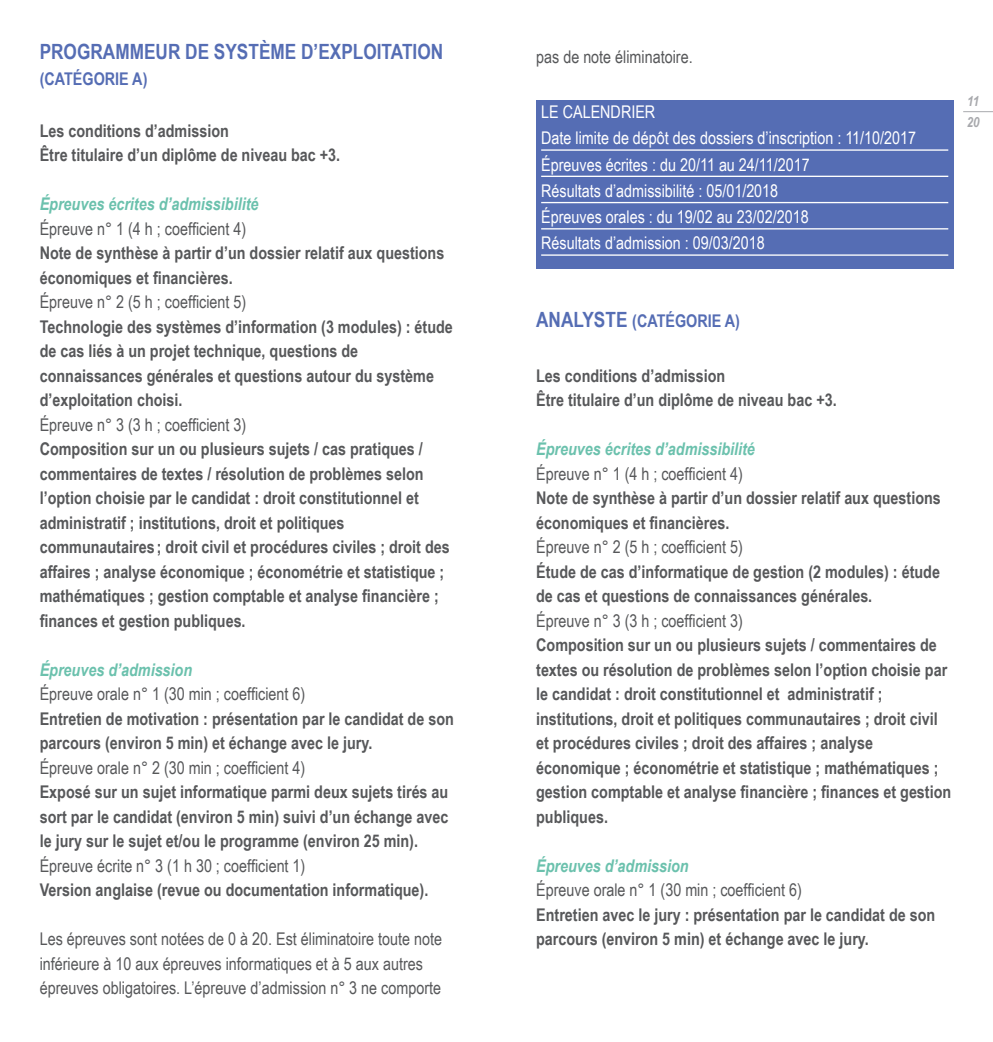
<style>
.page{position:relative;width:993px;height:1042px;background:#fff}
.page>*{position:absolute;margin:0;border:0;box-sizing:border-box;transform-origin:0 0}
.TITRE_ARIAL_B12{font:700 21px "Arial Narrow";color:#556db4}
.cdt{font:700 17.5px/24.5px "Arial Narrow";color:#57585a}
.cdt-2{font:17.5px/24.5px "Arial Narrow";color:#57585a}
.tableau_texte_blanc{font:17.5px "Arial Narrow";color:#fff}
.SOUS_TITRE_BOLD_ITA{font:italic 700 17.5px "Arial Narrow";color:#6bc1ad}
.TITRE_ARIAL_B12-2{font:700 17.5px "Arial Narrow";color:#556db4}
.cdt-3{font:italic 700 17.5px "Arial Narrow";color:#6bc1ad}
.titre_tableau{font:17.5px "Arial Narrow";color:#fff}
.cdt-4{font:italic 700 14px "Arial Narrow";color:#a8a9ad}
.s1{font-size:21px}
</style>
<div class="page">
<div style="left:536px;top:100px;width:416px;height:169px;background:#556db4"></div>
<hr style="left:541px;top:149px;width:406px;height:2px;background:#fff">
<hr style="left:541px;top:176px;width:406px;height:1px;background:#fff">
<hr style="left:541px;top:202px;width:406px;height:1px;background:#fff">
<hr style="left:541px;top:228px;width:406px;height:1px;background:#fff">
<hr style="left:541px;top:254px;width:406px;height:2px;background:#fff">
<hr style="left:962px;top:111px;width:30px;height:1px;background:#a8a9ad">
<p class="TITRE_ARIAL_B12" style="left:40px;top:36px;width:405px">PROGRAMMEUR DE SYSTÈME D’EXPLOITATION</p>
<p class="TITRE_ARIAL_B12-2" style="left:40px;top:65px;width:109px">(CATÉGORIE A)</p>
<p class="cdt" style="left:40px;top:117px;width:190px">Les conditions d’admission</p>
<p class="cdt" style="left:40px;top:142px;width:302px">Être titulaire d’un diplôme de niveau bac +3.</p>
<p class="SOUS_TITRE_BOLD_ITA" style="left:40px;top:191px;width:220px">Épreuves écrites d’admissibilité</p>
<p class="cdt-2" style="left:40px;top:215px;width:208px">Épreuve n° 1 (4 h ; coefficient 4)</p>
<p class="cdt" style="left:40px;top:240px;width:406px">Note de synthèse à partir d’un dossier relatif aux questions économiques et financières.</p>
<p class="cdt-2" style="left:40px;top:289px;width:208px">Épreuve n° 2 (5 h ; coefficient 5)</p>
<p class="cdt" style="left:40px;top:313px;width:414px">Technologie des systèmes d’information (3 modules) : étude de cas liés à un projet technique, questions de connaissances générales et questions autour du système d’exploitation choisi.</p>
<p class="cdt-2" style="left:40px;top:411px;width:208px">Épreuve n° 3 (3 h ; coefficient 3)</p>
<p class="cdt" style="left:40px;top:436px;width:411px">Composition sur un ou plusieurs sujets / cas pratiques / commentaires de textes / résolution de problèmes selon l’option choisie par le candidat : droit constitutionnel et administratif ; institutions, droit et politiques communautaires ; droit civil et procédures civiles ; droit des affaires ; analyse économique ; économétrie et statistique ; mathématiques ; gestion comptable et analyse financière ; finances et gestion publiques.</p>
<p class="SOUS_TITRE_BOLD_ITA" style="left:40px;top:656px;width:154px">Épreuves d’admission</p>
<p class="cdt-2" style="left:40px;top:681px;width:267px">Épreuve orale n° 1 (30 min ; coefficient 6)</p>
<p class="cdt" style="left:40px;top:705px;width:415px">Entretien de motivation : présentation par le candidat de son parcours (environ 5 min) et échange avec le jury.</p>
<p class="cdt-2" style="left:40px;top:754px;width:267px">Épreuve orale n° 2 (30 min ; coefficient 4)</p>
<p class="cdt" style="left:40px;top:779px;width:410px;text-align:justify">Exposé sur un sujet informatique parmi deux sujets tirés au sort par le candidat (environ 5 min) suivi d’un échange avec le jury sur le sujet et/ou le programme (environ 25 min).</p>
<p class="cdt-2" style="left:40px;top:852px;width:267px">Épreuve écrite n° 3 (1 h 30 ; coefficient 1)</p>
<p class="cdt" style="left:40px;top:877px;width:390px">Version anglaise (revue ou documentation informatique).</p>
<p class="cdt-2" style="left:40px;top:926px;width:404px">Les épreuves sont notées de 0 à 20. Est éliminatoire toute note inférieure à 10 aux épreuves informatiques et à 5 aux autres épreuves obligatoires. L’épreuve d’admission n° 3 ne comporte</p>
<p class="cdt-2" style="left:536px;top:44px;width:158px">pas de note éliminatoire.</p>
<p class="titre_tableau" style="left:541px;top:99px;width:116px">LE CALENDRIER</p>
<p class="tableau_texte_blanc" style="left:541px;top:125px;width:376px">Date limite de dépôt des dossiers d’inscription : 11/10/2017</p>
<p class="tableau_texte_blanc" style="left:541px;top:152px;width:270px">Épreuves écrites : du 20/11 au 24/11/2017</p>
<p class="tableau_texte_blanc" style="left:541px;top:178px;width:238px">Résultats d’admissibilité : 05/01/2018</p>
<p class="tableau_texte_blanc" style="left:541px;top:204px;width:269px">Épreuves orales : du 19/02 au 23/02/2018</p>
<p class="tableau_texte_blanc" style="left:541px;top:230px;width:225px">Résultats d’admission : 09/03/2018</p>
<p class="cdt-4" style="left:966px;top:91px;width:13px">11</p>
<p class="cdt-4" style="left:966px;top:112px;width:14px">20</p>
<p class="TITRE_ARIAL_B12-2" style="left:536px;top:308px;width:205px"><span class="s1">ANALYSTE</span> (CATÉGORIE A)</p>
<p class="cdt" style="left:536px;top:362px;width:190px">Les conditions d’admission</p>
<p class="cdt" style="left:536px;top:387px;width:302px">Être titulaire d’un diplôme de niveau bac +3.</p>
<p class="cdt-3" style="left:536px;top:436px;width:220px">Épreuves écrites d’admissibilité</p>
<p class="cdt-2" style="left:536px;top:460px;width:208px">Épreuve n° 1 (4 h ; coefficient 4)</p>
<p class="cdt" style="left:536px;top:485px;width:406px">Note de synthèse à partir d’un dossier relatif aux questions économiques et financières.</p>
<p class="cdt-2" style="left:536px;top:534px;width:208px">Épreuve n° 2 (5 h ; coefficient 5)</p>
<p class="cdt" style="left:536px;top:558px;width:405px">Étude de cas d’informatique de gestion (2 modules) : étude de cas et questions de connaissances générales.</p>
<p class="cdt-2" style="left:536px;top:607px;width:208px">Épreuve n° 3 (3 h ; coefficient 3)</p>
<p class="cdt" style="left:536px;top:632px;width:416px">Composition sur un ou plusieurs sujets / commentaires de textes ou résolution de problèmes selon l’option choisie par le candidat : droit constitutionnel et administratif ; institutions, droit et politiques communautaires ; droit civil et procédures civiles ; droit des affaires ; analyse économique ; économétrie et statistique ; mathématiques ; gestion comptable et analyse financière ; finances et gestion publiques.</p>
<p class="SOUS_TITRE_BOLD_ITA" style="left:536px;top:852px;width:154px">Épreuves d’admission</p>
<p class="cdt-2" style="left:536px;top:877px;width:267px">Épreuve orale n° 1 (30 min ; coefficient 6)</p>
<p class="cdt" style="left:536px;top:901px;width:400px">Entretien avec le jury : présentation par le candidat de son parcours (environ 5 min) et échange avec le jury.</p>
</div>
